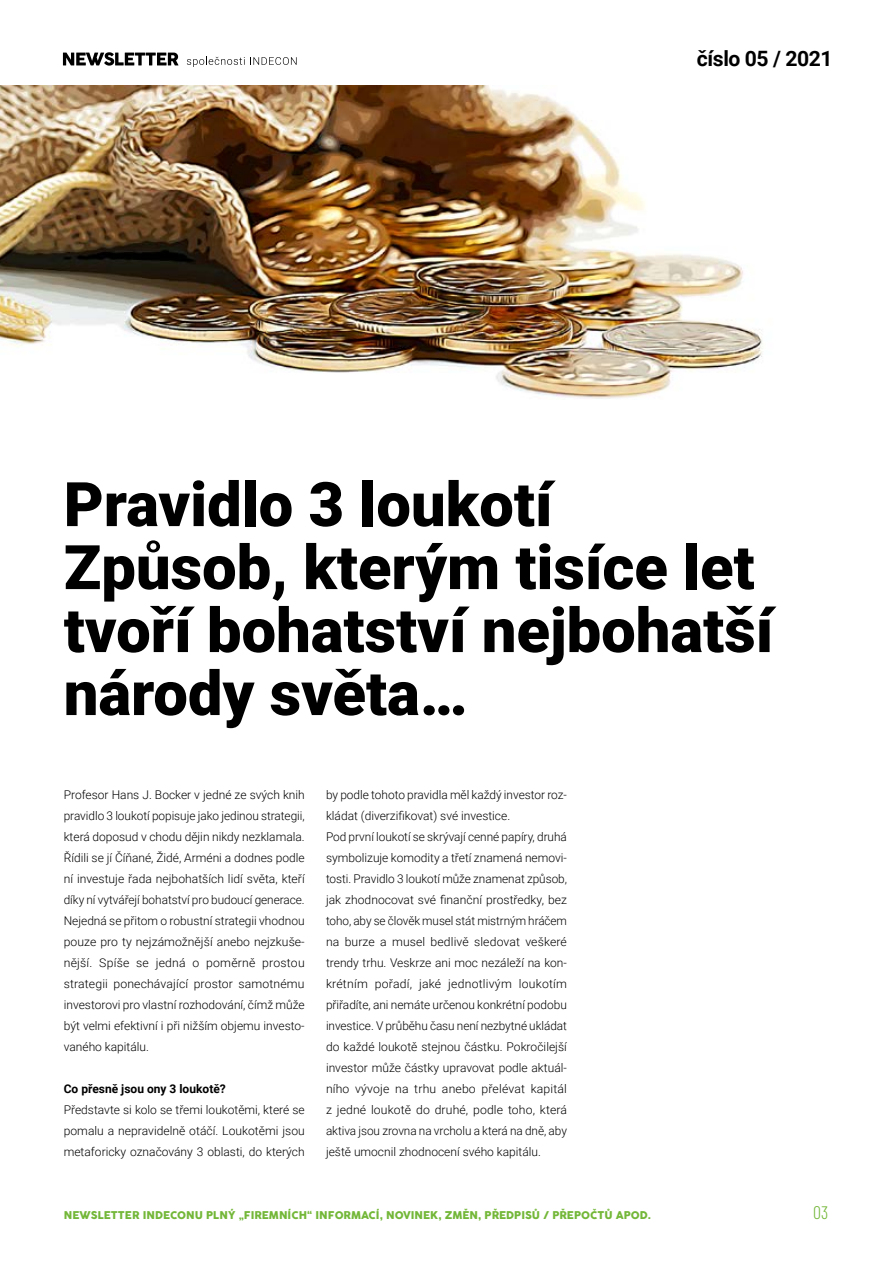
<style>
.page{position:relative;width:893px;height:1263px;background:#fff}
.page>*{position:absolute;margin:0;border:0;box-sizing:border-box;transform-origin:0 0}
.t1{font:900 61.5px/63px "Roboto";color:#000}
.t2{font:700 21.15px "Roboto";letter-spacing:-.02em;color:#000}
.t3{font:300 18px "Barlow Condensed";color:#73b738}
.t4{font:300 12px/21px "Roboto";color:#000;text-align:justify}
.t5{font:700 12px "Roboto";color:#000}
.t6{font:10.5px "Cocogoose";color:#73b738}
</style>
<div class="page">
<svg style="left:63px;top:52px;width:115px;height:14px"></svg>
<svg style="left:187px;top:57px;width:110px;height:10px"></svg>
<img style="left:0;top:86px;width:763px;height:313px">
<h2 class="t2" style="left:697px;top:43px;width:137px">číslo 05 / 2021</h2>
<h1 class="t1" style="left:64px;top:470px;width:711px">Pravidlo 3 loukotí<br>Způsob, kterým tisíce let tvoří bohatství nejbohatší národy světa…</h1>
<p class="t4" style="left:64px;top:784px;width:242px">Profesor Hans J. Bocker v jedné ze svých knih pravidlo 3 loukotí popisuje jako jedinou strategii, která doposud v chodu dějin nikdy nezklamala.<br>Řídili se jí Číňané, Židé, Arméni a dodnes podle ní investuje řada nejbohatších lidí světa, kteří díky ní vytvářejí bohatství pro budoucí generace.<br>Nejedná se přitom o robustní strategii vhodnou pouze pro ty nejzámožnější anebo nejzkuše&shy;nější. Spíše se jedná o poměrně prostou strategii ponechávající prostor samotnému investorovi pro vlastní rozhodování, čímž může být velmi efektivní i při nižším objemu investo&shy;vaného kapitálu.</p>
<p class="t5" style="left:64px;top:1080px;width:164px">Co přesně jsou ony 3 loukotě?</p>
<p class="t4" style="left:64px;top:1099px;width:242px">Představte si kolo se třemi loukotěmi, které se pomalu a nepravidelně otáčí. Loukotěmi jsou metaforicky označovány 3 oblasti, do kterých</p>
<p class="t4" style="left:326px;top:784px;width:243px;text-align:left">by podle tohoto pravidla měl každý investor roz&shy;kládat (diverzifikovat) své investice.<br>Pod první loukotí se skrývají cenné papíry, druhá symbolizuje komodity a třetí znamená nemovi&shy;tosti. Pravidlo 3 loukotí může znamenat způsob, jak zhodnocovat své finanční prostředky, bez toho, aby se člověk musel stát mistrným hráčem na burze a musel bedlivě sledovat veškeré trendy trhu. Veskrze ani moc nezáleží na kon&shy;krétním pořadí, jaké jednotlivým loukotím přiřadíte, ani nemáte určenou konkrétní podobu investice. V průběhu času není nezbytné ukládat do každé loukotě stejnou částku. Pokročilejší investor může částky upravovat podle aktuál&shy;ního vývoje na trhu anebo přelévat kapitál z jedné loukotě do druhé, podle toho, která aktiva jsou zrovna na vrcholu a která na dně, aby ještě umocnil zhodnocení svého kapitálu.</p>
<p class="t6" style="left:64px;top:1208px;width:589px">NEWSLETTER INDECONU PLNÝ „FIREMNÍCH“ INFORMACÍ, NOVINEK, ZMĚN, PŘEDPISŮ / PŘEPOČTŮ APOD.</p>
<h3 class="t3" style="left:813px;top:1200px;width:17px">03</h3>
</div>
